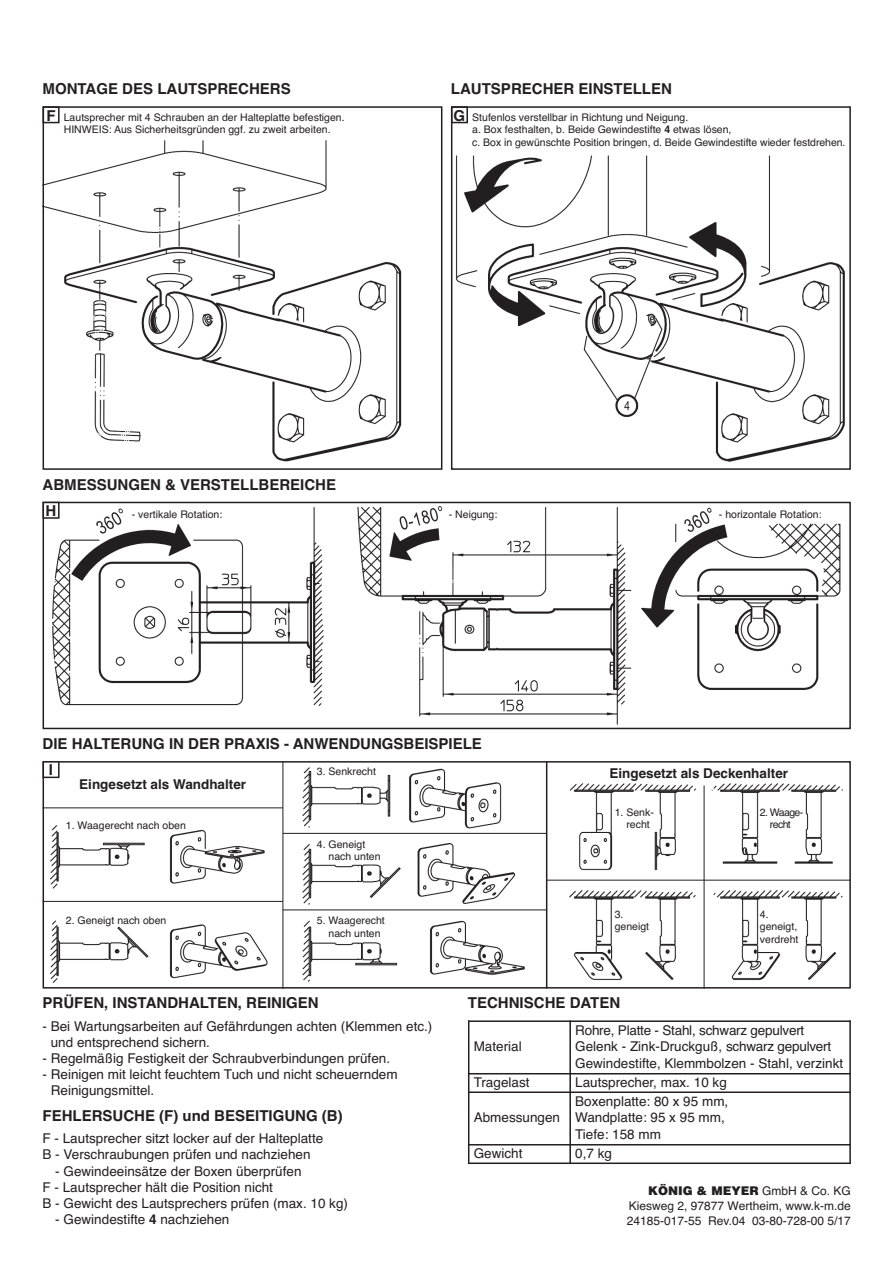
<style>
.page{position:relative;width:893px;height:1263px;background:#fff}
.page>*{position:absolute;margin:0;border:0;box-sizing:border-box;transform-origin:0 0}
.t1{font:700 15px "Helvetica";color:#231f20}
.t2{font:13.5px/16.2px "Helvetica";color:#231f20}
.t3{font:700 13.5px "Helvetica";color:#231f20}
.t4{font:12px/14.4px "Helvetica";color:#231f20}
.t5{font:900 12px "Helvetica LT";color:#231f20}
.t6{font:10.5px/12.6px "Helvetica";color:#231f20}
.s1{font-weight:700}
.s2{color:#fff}
.s3{font-family:"Helvetica";font-weight:400}
</style>
<div class="page">
<div style="left:43px;top:502px;width:807px;height:227px;border:2px solid #231f20"></div>
<img style="left:53px;top:507px;width:787px;height:217px">
<div style="left:44px;top:503px;width:14px;height:14px;background:#fff"></div>
<div style="left:43px;top:502px;width:17px;height:17px;border:2px solid #231f20"></div>
<hr style="left:468px;top:1020px;width:1px;height:144px;background:#231f20">
<hr style="left:569px;top:1020px;width:2px;height:144px;background:#231f20">
<hr style="left:849px;top:1020px;width:1px;height:144px;background:#231f20">
<hr style="left:468px;top:1020px;width:382px;height:2px;background:#231f20">
<hr style="left:468px;top:1073px;width:382px;height:1px;background:#231f20">
<hr style="left:468px;top:1092px;width:382px;height:1px;background:#231f20">
<hr style="left:468px;top:1144px;width:382px;height:2px;background:#231f20">
<hr style="left:468px;top:1163px;width:382px;height:1px;background:#231f20">
<div style="left:43px;top:761px;width:807px;height:228px;border:2px solid #231f20"></div>
<img style="left:51px;top:767px;width:791px;height:216px">
<svg style="left:42px;top:106px;width:809px;height:364px"></svg>
<div style="left:44px;top:763px;width:14px;height:14px;background:#fff"></div>
<div style="left:43px;top:761px;width:17px;height:17px;border:2px solid #231f20"></div>
<hr style="left:282px;top:761px;width:1px;height:228px;background:#231f20">
<hr style="left:703px;top:786px;width:1px;height:203px;background:#231f20">
<hr style="left:546px;top:761px;width:1px;height:228px;background:#231f20">
<hr style="left:43px;top:807px;width:240px;height:1px;background:#231f20">
<hr style="left:43px;top:901px;width:240px;height:1px;background:#231f20">
<hr style="left:283px;top:833px;width:263px;height:1px;background:#231f20">
<hr style="left:283px;top:910px;width:263px;height:1px;background:#231f20">
<hr style="left:546px;top:880px;width:304px;height:1px;background:#231f20">
<p class="t1" style="left:43px;top:83px;width:250px">MONTAGE DES LAUTSPRECHERS</p>
<p class="t1" style="left:451px;top:83px;width:222px">LAUTSPRECHER EINSTELLEN</p>
<p class="t1" style="left:46px;top:110px;width:11px">F</p>
<p class="t6" style="left:64px;top:112px;width:282px">Lautsprecher mit 4 Schrauben an der Halteplatte befestigen.<br>HINWEIS: Aus Sicherheitsgründen ggf. zu zweit arbeiten.</p>
<p class="t1" style="left:453px;top:110px;width:13px">G</p>
<p class="t6" style="left:472px;top:112px;width:375px">Stufenlos verstellbar in Richtung und Neigung.<br>a. Box festhalten, b. Beide Gewindestifte <span class="s1">4</span> etwas lösen,<br>c. Box in gewünschte Position bringen, d. Beide Gewindestifte wieder festdrehen.</p>
<p class="t1" style="left:43px;top:479px;width:295px">ABMESSUNGEN &amp; VERSTELLBEREICHE</p>
<p class="t1" style="left:46px;top:505px;width:12px">H</p>
<p class="t6" style="left:132px;top:509px;width:92px">- vertikale Rotation:</p>
<p class="t6" style="left:449px;top:509px;width:50px">- Neigung:</p>
<p class="t6" style="left:719px;top:509px;width:104px">- horizontale Rotation:</p>
<p class="t1" style="left:43px;top:738px;width:441px">DIE HALTERUNG IN DER PRAXIS - ANWENDUNGSBEISPIELE</p>
<p class="t1" style="left:49px;top:765px;width:6px">I</p>
<p class="t3" style="left:79px;top:780px;width:168px">Eingesetzt als Wandhalter</p>
<p class="t6" style="left:66px;top:820px;width:121px">1. Waagerecht nach oben</p>
<p class="t6" style="left:66px;top:915px;width:102px">2. Geneigt nach oben</p>
<p class="t6" style="left:317px;top:766px;width:60px">3. Senkrecht</p>
<p class="t6" style="left:317px;top:839px;width:50px">4. Geneigt</p>
<p class="t6" style="left:317px;top:851px;width:65px"><span class="s2">4.</span> nach unten</p>
<p class="t6" style="left:317px;top:915px;width:69px">5. Waagerecht</p>
<p class="t6" style="left:317px;top:928px;width:65px"><span class="s2">5.</span> nach unten</p>
<p class="t3" style="left:609px;top:768px;width:180px">Eingesetzt als Deckenhalter</p>
<p class="t6" style="left:614px;top:807px;width:41px">1. Senk-</p>
<p class="t6" style="left:614px;top:819px;width:37px"><span class="s2">1.</span> recht</p>
<p class="t6" style="left:760px;top:807px;width:45px">2. Waage-</p>
<p class="t6" style="left:760px;top:819px;width:32px"><span class="s2">2.</span> recht</p>
<p class="t6" style="left:614px;top:909px;width:36px">3. geneigt</p>
<p class="t6" style="left:760px;top:909px;width:40px">4. geneigt, verdreht</p>
<p class="t1" style="left:43px;top:998px;width:278px">PRÜFEN, INSTANDHALTEN, REINIGEN</p>
<p class="t2" style="left:43px;top:1019px;width:391px">- Bei Wartungsarbeiten auf Gefährdungen achten (Klemmen etc.)</p>
<p class="t2" style="left:43px;top:1035px;width:169px"><span class="s2">-</span> und entsprechend sichern.</p>
<p class="t2" style="left:43px;top:1052px;width:349px">- Regelmäßig Festigkeit der Schraubverbindungen prüfen.</p>
<p class="t2" style="left:43px;top:1068px;width:356px">- Reinigen mit leicht feuchtem Tuch und nicht scheuerndem</p>
<p class="t2" style="left:43px;top:1084px;width:113px"><span class="s2">-</span> Reinigungsmittel.</p>
<p class="t1" style="left:43px;top:1110px;width:302px">FEHLERSUCHE (F) und BESEITIGUNG (B)</p>
<p class="t2" style="left:43px;top:1132px;width:307px">F - Lautsprecher sitzt locker auf der Halteplatte<br>B - Verschraubungen prüfen und nachziehen<br><span class="s2">B</span> - Gewindeeinsätze der Boxen überprüfen<br>F - Lautsprecher hält die Position nicht<br>B - Gewicht des Lautsprechers prüfen (max. 10 kg)<br><span class="s2">B</span> - Gewindestifte <span class="s1">4</span> nachziehen</p>
<p class="t1" style="left:468px;top:998px;width:154px">TECHNISCHE DATEN</p>
<p class="t2" style="left:473px;top:1040px;width:50px">Material</p>
<p class="t2" style="left:575px;top:1024px;width:269px">Rohre, Platte - Stahl, schwarz gepulvert<br>Gelenk - Zink-Druckguß, schwarz gepulvert<br>Gewindestifte, Klemmbolzen - Stahl, verzinkt</p>
<p class="t2" style="left:473px;top:1075px;width:57px">Tragelast</p>
<p class="t2" style="left:575px;top:1075px;width:153px">Lautsprecher, max. 10 kg</p>
<p class="t2" style="left:473px;top:1111px;width:88px">Abmessungen</p>
<p class="t2" style="left:575px;top:1095px;width:155px">Boxenplatte: 80 x 95 mm,<br>Wandplatte: 95 x 95 mm,<br>Tiefe: 158 mm</p>
<p class="t2" style="left:473px;top:1146px;width:50px">Gewicht</p>
<p class="t2" style="left:575px;top:1146px;width:38px">0,7 kg</p>
<p class="t5" style="left:648px;top:1187px;width:204px">KÖNIG &amp; MEYER <span class="s3">GmbH &amp; Co. KG</span></p>
<p class="t4" style="left:626px;top:1200px;width:225px">Kiesweg 2, 97877 Wertheim, www.k-m.de<br>24185-017-55 Rev.04 03-80-728-00 5/17</p>
</div>
